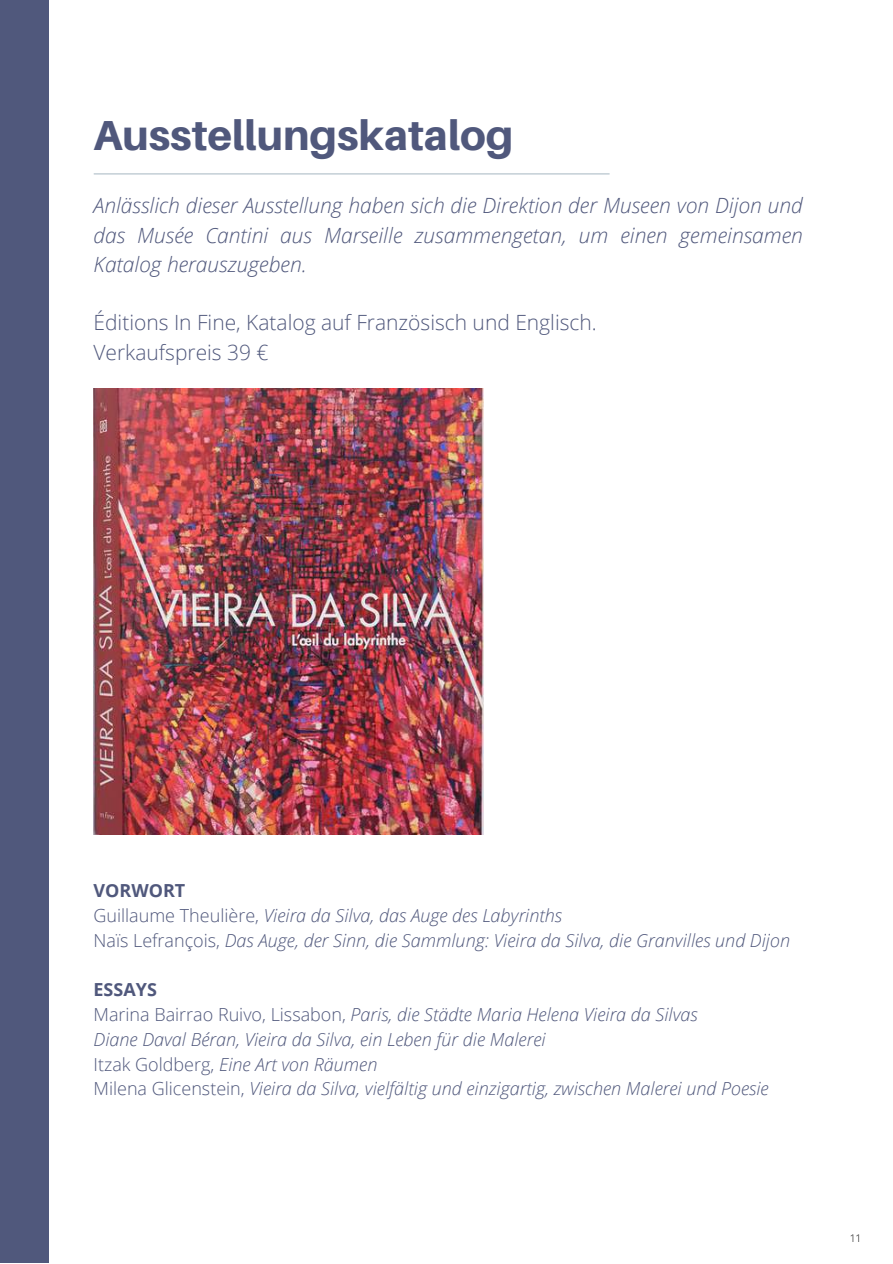
<style>
.page{position:relative;width:893px;height:1264px;background:#fff}
.page>*{position:absolute;margin:0;border:0;box-sizing:border-box;transform-origin:0 0}
.t1{font:800 42px "Aileron";color:#50587c}
.t2{font:italic 300 21px/29.2px "Open Sans";color:#50587c;text-align:justify}
.t3{font:300 21px/29.2px "Open Sans";color:#50587c}
.t4{font:italic 300 18px/24.8px "Open Sans";color:#50587c}
.t5{font:300 10.5px "Open Sans";color:#000}
.s1{font-weight:700;font-style:normal}
.s2{font-style:normal}
</style>
<div class="page">
<div style="left:0;top:0;width:49px;height:1262px;background:#50587c"></div>
<hr style="left:94px;top:173px;width:515px;height:1px;background:#b0bfc8">
<img style="left:93px;top:388px;width:391px;height:446px">
<h1 class="t1" style="left:93px;top:109px;width:421px">Ausstellungskatalog</h1>
<p class="t2" style="left:93px;top:191px;width:711px">Anlässlich dieser Ausstellung haben sich die Direktion der Museen von Dijon und das Musée Cantini aus Marseille zusammengetan, um einen gemeinsamen Katalog herauszugeben.</p>
<p class="t3" style="left:93px;top:307px;width:505px">Éditions In Fine, Katalog auf Französisch und Englisch.<br>Verkaufspreis 39 €</p>
<p class="t4" style="left:93px;top:878px;width:698px"><span class="s1">VORWORT<br></span><span class="s2">Guillaume Theulière,</span> Vieira da Silva, das Auge des Labyrinths<br><span class="s2">Naïs Lefrançois,</span> Das Auge, der Sinn, die Sammlung: Vieira da Silva, die Granvilles und Dijon</p>
<p class="t4" style="left:93px;top:976px;width:676px"><span class="s1">ESSAYS<br></span><span class="s2">Marina Bairrao Ruivo, Lissabon,</span> Paris, die Städte Maria Helena Vieira da Silvas<br>Diane Daval Béran, Vieira da Silva, ein Leben für die Malerei<br><span class="s2">Itzak Goldberg,</span> Eine Art von Räumen<br><span class="s2">Milena Glicenstein,</span> Vieira da Silva, vielfältig und einzigartig, zwischen Malerei und Poesie</p>
<p class="t5" style="left:849px;top:1230px;width:13px">11</p>
</div>
